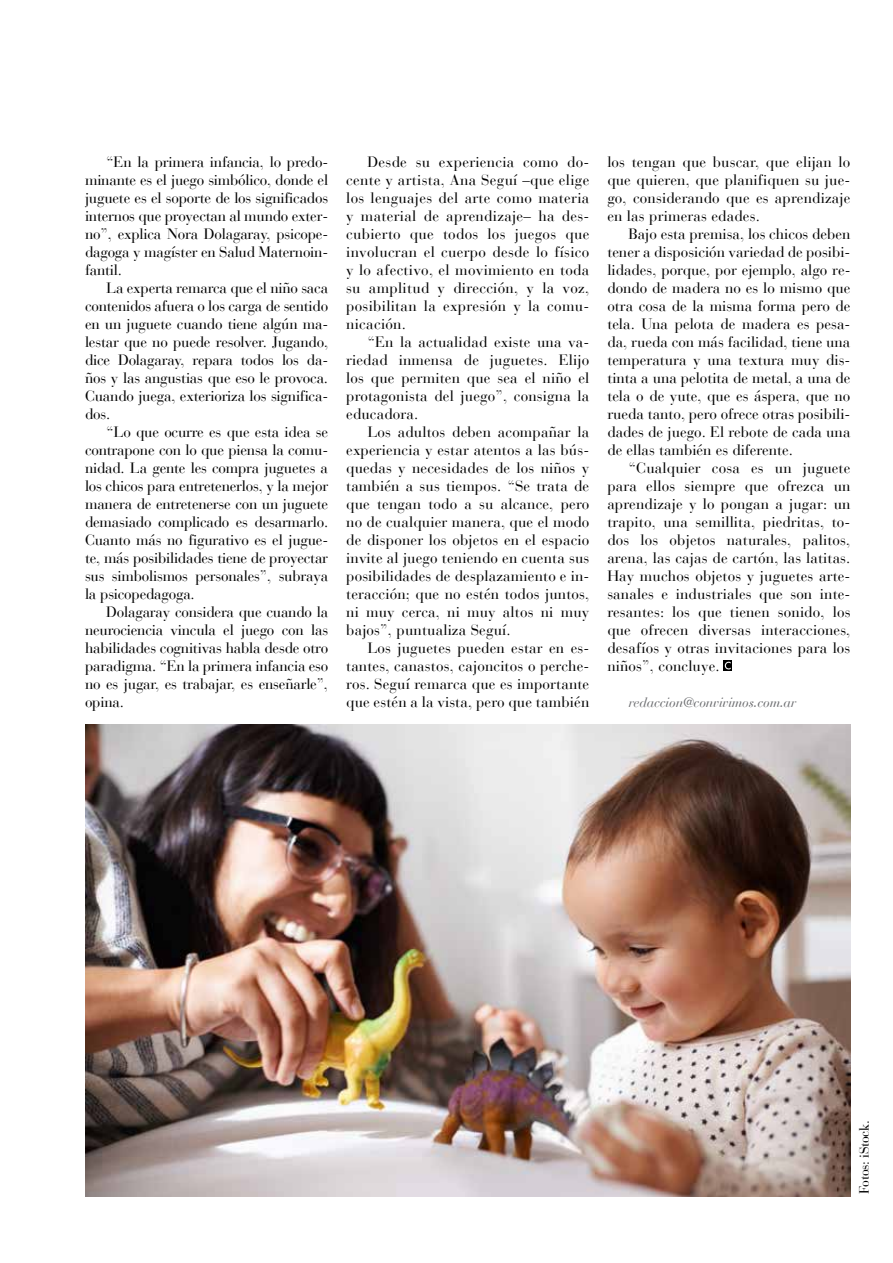
<style>
.page{position:relative;width:893px;height:1263px;background:#fff}
.page>*{position:absolute;margin:0;border:0;box-sizing:border-box;transform-origin:0 0}
.t1{font:15px/18px "Bauer Bodoni LT";letter-spacing:.01em;color:#000;text-align:justify}
.t2{font:italic 13.5px "Bauer Bodoni LT";letter-spacing:-.015em;color:#6d6e71}
.t3{font:13.5px "Bauer Bodoni LT";letter-spacing:-.025em;color:#000}
</style>
<div class="page">
<img style="left:85px;top:725px;width:765px;height:471px">
<svg style="left:723px;top:660px;width:9px;height:11px"></svg>
<svg style="left:725px;top:662px;width:6px;height:7px"></svg>
<p class="t1" style="left:85px;top:153px;width:245px;text-indent:21px">“En la primera infancia, lo predo&shy;minante es el juego simbólico, donde el juguete es el soporte de los significados internos que proyectan al mundo exter&shy;no”, explica Nora Dolagaray, psicope&shy;dagoga y magíster en Salud Maternoin&shy;fantil.</p>
<p class="t1" style="left:85px;top:279px;width:245px;text-indent:21px">La experta remarca que el niño saca contenidos afuera o los carga de sentido en un juguete cuando tiene algún ma&shy;lestar que no puede resolver. Jugando, dice Dolagaray, repara todos los da&shy;ños y las angustias que eso le provoca.<br>Cuando juega, exterioriza los significa&shy;dos.</p>
<p class="t1" style="left:85px;top:423px;width:245px;text-indent:21px">“Lo que ocurre es que esta idea se contrapone con lo que piensa la comu&shy;nidad. La gente les compra juguetes a los chicos para entretenerlos, y la mejor manera de entretenerse con un juguete demasiado complicado es desarmarlo.<br>Cuanto más no figurativo es el jugue&shy;te, más posibilidades tiene de proyectar sus simbolismos personales”, subraya la psicopedagoga.</p>
<p class="t1" style="left:85px;top:603px;width:245px;text-indent:21px">Dolagaray considera que cuando la neurociencia vincula el juego con las habilidades cognitivas habla desde otro paradigma. “En la primera infancia eso no es jugar, es trabajar, es enseñarle”, opina.</p>
<p class="t1" style="left:346px;top:153px;width:245px;text-indent:21px">Desde su experiencia como do&shy;cente y artista, Ana Seguí –que elige los lenguajes del arte como materia y material de aprendizaje– ha des&shy;cubierto que todos los juegos que involucran el cuerpo desde lo físico y lo afectivo, el movimiento en toda su amplitud y dirección, y la voz, posibilitan la expresión y la comu&shy;nicación.</p>
<p class="t1" style="left:346px;top:333px;width:245px;text-indent:21px">“En la actualidad existe una va&shy;riedad inmensa de juguetes. Elijo los que permiten que sea el niño el protagonista del juego”, consigna la educadora.</p>
<p class="t1" style="left:346px;top:423px;width:245px;text-indent:21px">Los adultos deben acompañar la experiencia y estar atentos a las bús&shy;quedas y necesidades de los niños y también a sus tiempos. “Se trata de que tengan todo a su alcance, pero no de cualquier manera, que el modo de disponer los objetos en el espacio invite al juego teniendo en cuenta sus posibilidades de desplazamiento e in&shy;teracción; que no estén todos juntos, ni muy cerca, ni muy altos ni muy bajos”, puntualiza Seguí.</p>
<p class="t1" style="left:346px;top:639px;width:245px;text-indent:21px">Los juguetes pueden estar en es&shy;tantes, canastos, cajoncitos o perche&shy;ros. Seguí remarca que es importante que estén a la vista, pero que también</p>
<p class="t1" style="left:607px;top:153px;width:245px">los tengan que buscar, que elijan lo que quieren, que planifiquen su jue&shy;go, considerando que es aprendizaje en las primeras edades.</p>
<p class="t1" style="left:607px;top:225px;width:245px;text-indent:21px">Bajo esta premisa, los chicos deben tener a disposición variedad de posibi&shy;lidades, porque, por ejemplo, algo re&shy;dondo de madera no es lo mismo que otra cosa de la misma forma pero de tela. Una pelota de madera es pesa&shy;da, rueda con más facilidad, tiene una temperatura y una textura muy dis&shy;tinta a una pelotita de metal, a una de tela o de yute, que es áspera, que no rueda tanto, pero ofrece otras posibili&shy;dades de juego. El rebote de cada una de ellas también es diferente.</p>
<p class="t1" style="left:607px;top:459px;width:245px;text-indent:21px">“Cualquier cosa es un juguete para ellos siempre que ofrezca un aprendizaje y lo pongan a jugar: un trapito, una semillita, piedritas, to&shy;dos los objetos naturales, palitos, arena, las cajas de cartón, las latitas.<br>Hay muchos objetos y juguetes arte&shy;sanales e industriales que son inte&shy;resantes: los que tienen sonido, los que ofrecen diversas interacciones, desafíos y otras invitaciones para los niños”, concluye.</p>
<p class="t2" style="left:629px;top:694px;width:169px">redaccion@convivimos.com.ar</p>
<p class="t3" style="left:856px;top:1194px;width:76px;rotate:-90deg">Fotos: iStock.</p>
</div>
